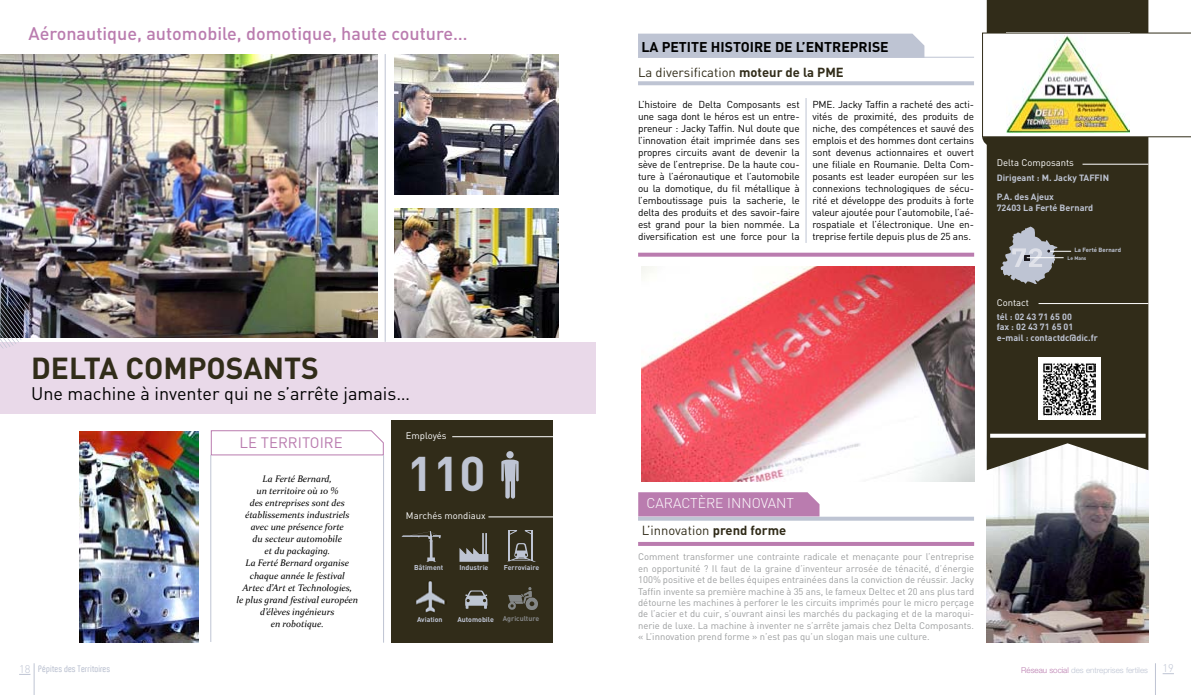
<style>
.page{position:relative;width:1191px;height:695px;background:#fff}
.page>*{position:absolute;margin:0;border:0;box-sizing:border-box;transform-origin:0 0}
.t1{font:700 48px "DIN";color:#bec4d3}
.t2{font:700 30px "DIN";color:#312c19}
.t3{font:500 18px "DIN";color:#ba7caf}
.t4{font:18px "DIN";color:#000}
.t5{font:15px "DIN";color:#ba7caf}
.t6{font:700 14px "DIN";color:#000}
.t7{font:300 14px "DIN";color:#fff}
.t8{font:13px "DIN";color:#312c19}
.t9{font:300 11px "DIN";color:#bec4d3}
.t10{font:10px/12px "DIN";letter-spacing:-.015em;color:#000;text-align:justify}
.t11{font:9.5px/11.4px "DIN";color:#9c9e9f;text-align:justify}
.t12{font:italic 9.5px/12px "Constantia";color:#000;text-align:center}
.t13{font:9.5px "DIN";color:#fff}
.t14{font:700 9px/10.8px "DIN";color:#bec4d3}
.t15{font:600 9px "Aldo";color:#bec4d3}
.t16{font:300 8px "Helvetica Neue";color:#bec4d3}
.t17{font:700 7px "DIN";color:#bec4d3}
.t18{font:700 6px "DIN";color:#bec4d3}
.t19{font:700 5px "DIN";color:#bec4d3}
.s1{font-weight:700}
.s2{font-family:"DIN";font-weight:300;font-size:11px}
.s3{color:#ba7caf}
</style>
<div class="page">
<hr style="left:34px;top:663px;width:1px;height:31px;background:#bec4d3">
<hr style="left:1155px;top:663px;width:1px;height:31px;background:#bec4d3">
<svg style="left:1162px;top:673px;width:12px;height:1px"></svg>
<img style="left:0;top:54px;width:377px;height:283px">
<img style="left:80px;top:431px;width:119px;height:211px">
<img style="left:394px;top:54px;width:164px;height:141px">
<div style="left:0;top:342px;width:595px;height:72px;background:#e9d9e9"></div>
<hr style="left:385px;top:54px;width:1px;height:288px;background:#bec4d3">
<svg style="left:0;top:286px;width:31px;height:62px;background:#656572"></svg>
<hr style="left:805px;top:98px;width:1px;height:145px;background:#bec4d3">
<hr style="left:638px;top:57px;width:336px;height:1px;background:#bec4d3">
<hr style="left:638px;top:542px;width:336px;height:4px;background:#ba7caf">
<svg style="left:638px;top:253px;width:336px;height:4px"></svg>
<svg style="left:638px;top:81px;width:336px;height:4px"></svg>
<svg style="left:638px;top:516px;width:336px;height:4px"></svg>
<img style="left:986px;top:470px;width:162px;height:172px">
<div style="left:986px;top:0;width:162px;height:470px;background:#312c19"></div>
<hr style="left:1038px;top:303px;width:110px;height:1px;background:#fff">
<hr style="left:1082px;top:164px;width:66px;height:1px;background:#fff">
<svg style="left:990px;top:433px;width:155px;height:4px"></svg>
<svg style="left:1000px;top:226px;width:71px;height:58px;background:#767673"></svg>
<hr style="left:1026px;top:257px;width:37px;height:1px;background:#fff">
<img style="left:982px;top:33px;width:209px;height:113px">
<img style="left:394px;top:208px;width:164px;height:129px">
<div style="left:1037px;top:357px;width:63px;height:63px;background:#fff"></div>
<img style="left:1042px;top:362px;width:53px;height:53px">
<div style="left:638px;top:492px;width:181px;height:24px;background:#ba7caf"></div>
<div style="left:638px;top:34px;width:286px;height:23px;background:#bec4d3"></div>
<div style="left:391px;top:420px;width:162px;height:222px;background:#312c19"></div>
<div style="left:506px;top:451px;width:7px;height:7px;background:#bec4d3;border-radius:50%"></div>
<svg style="left:501px;top:459px;width:17px;height:39px"></svg>
<hr style="left:452px;top:436px;width:148px;height:1px;background:#fff">
<hr style="left:488px;top:516px;width:112px;height:1px;background:#fff">
<svg style="left:402px;top:531px;width:39px;height:30px"></svg>
<svg style="left:459px;top:533px;width:29px;height:28px"></svg>
<svg style="left:508px;top:543px;width:26px;height:18px"></svg>
<hr style="left:509px;top:530px;width:1px;height:30px;background:#bec4d3">
<hr style="left:531px;top:530px;width:1px;height:30px;background:#bec4d3">
<svg style="left:508px;top:530px;width:25px;height:5px"></svg>
<img style="left:416px;top:581px;width:31px;height:32px">
<img style="left:465px;top:590px;width:23px;height:19px">
<svg style="left:210px;top:430px;width:174px;height:26px"></svg>
<hr style="left:383px;top:455px;width:1px;height:187px;background:#bec4d3">
<hr style="left:210px;top:455px;width:1px;height:187px;background:#bec4d3">
<img style="left:641px;top:267px;width:333px;height:214px">
<h3 class="t3" style="left:28px;top:22px;width:440px">Aéronautique, automobile, domotique, haute couture…</h3>
<h2 class="t2" style="left:31px;top:348px;width:289px">delta composants</h2>
<h3 class="t4" style="left:31px;top:382px;width:380px">Une machine à inventer qui ne s’arrête jamais…</h3>
<h3 class="t5" style="left:239px;top:433px;width:31px">Le territ</h3>
<h3 class="t5" style="left:310px;top:433px;width:18px">oire</h3>
<p class="t12" style="left:236px;top:472px;width:123px">La Ferté Bernard,<br>un territoire où 10 %<br>des entreprises sont des établissements industriels avec une présence forte<br>du secteur automobile<br>et du packaging.<br>La Ferté Bernard organise chaque année le festival<br>Artec d’Art et Technologies,<br>le plus grand festival européen d’élèves ingénieurs<br>en robotique.</p>
<p class="t13" style="left:406px;top:429px;width:42px">Employés</p>
<h1 class="t1" style="left:407px;top:442px;width:80px">110</h1>
<p class="t13" style="left:406px;top:509px;width:81px">Marchés mondiaux</p>
<p class="t17" style="left:414px;top:562px;width:31px">Bâtiment</p>
<p class="t17" style="left:459px;top:562px;width:30px">Industrie</p>
<p class="t17" style="left:504px;top:562px;width:37px">Ferroviaire</p>
<p class="t17" style="left:417px;top:614px;width:27px">Aviation</p>
<p class="t17" style="left:457px;top:614px;width:38px">Automobile</p>
<p class="t17" style="left:503px;top:614px;width:38px">Agriculture</p>
<h3 class="t6" style="left:641px;top:38px;width:249px">La petite histoi re de l’entreprise</h3>
<h3 class="t8" style="left:638px;top:64px;width:189px">La diversification <span class="s1">moteur de la PME</span></h3>
<p class="t10" style="left:638px;top:98px;width:163px">L’histoire de Delta Composants est une saga dont le héros est un entre&shy;preneur : Jacky Taffin. Nul doute que l’innovation était imprimée dans ses propres circuits avant de devenir la sève de l’entreprise. De la haute cou&shy;ture à l’aéronautique et l’automobile ou la domotique, du fil métallique à l’emboutissage puis la sacherie, le delta des produits et des savoir-faire est grand pour la bien nommée. La diversification est une force pour la</p>
<p class="t10" style="left:812px;top:98px;width:163px">PME. Jacky Taffin a racheté des acti&shy;vités de proximité, des produits de niche, des compétences et sauvé des emplois et des hommes dont certains sont devenus actionnaires et ouvert une filiale en Roumanie. Delta Com&shy;posants est leader européen sur les connexions technologiques de sécu&shy;rité et développe des produits à forte valeur ajoutée pour l’automobile, l’aé&shy;rospatiale et l’électronique. Une en&shy;treprise fertile depuis plus de 25 ans.</p>
<p class="t13" style="left:996px;top:157px;width:79px">Delta Composants</p>
<p class="t14" style="left:996px;top:168px;width:112px;line-height:19.2px">Dirigeant : M . Jacky TAFFIN<br>P.A. des Ajeux</p>
<p class="t14" style="left:996px;top:202px;width:98px">72403 La Ferté Bernard</p>
<p class="t18" style="left:1074px;top:245px;width:48px">La Ferté Bernard</p>
<p class="t19" style="left:1067px;top:254px;width:20px">Le Mans</p>
<p class="t13" style="left:996px;top:296px;width:34px">Contact</p>
<p class="t14" style="left:996px;top:310px;width:103px">tél : 02 43 71 65 00<br>fax : 02 43 71 65 01 e-mail : contactdc@dic.fr</p>
<h3 class="t7" style="left:646px;top:494px;width:149px">CARACTÈRE INNOVANT</h3>
<h3 class="t8" style="left:641px;top:522px;width:146px">L’innovation <span class="s1">prend forme</span></h3>
<p class="t11" style="left:638px;top:551px;width:337px">Comment transformer une contrainte radicale et menaçante pour l’entreprise en opportunité ? Il faut de la graine d’inventeur arrosée de ténacité, d’énergie 100% positive et de belles équipes entrainées dans la conviction de réussir. Jacky Taffin invente sa première machine à 35 ans, le fameux Deltec et 20 ans plus tard détourne les machines à perforer le les circuits imprimés pour le micro perçage de l’acier et du cuir, s’ouvrant ainsi les marchés du packaging et de la maroqui&shy;nerie de luxe. La machine à inventer ne s’arrête jamais chez Delta Composants. « L’innovation prend forme » n’est pas qu’un slogan mais une culture.</p>
<p class="t15" style="left:19px;top:663px;width:93px"><span class="s2">18</span> Pépites des Territoires</p>
<p class="t16" style="left:1021px;top:665px;width:128px"><span class="s3">Réseau social</span> des entreprises fertiles</p>
<p class="t9" style="left:1162px;top:661px;width:13px">19</p>
</div>
